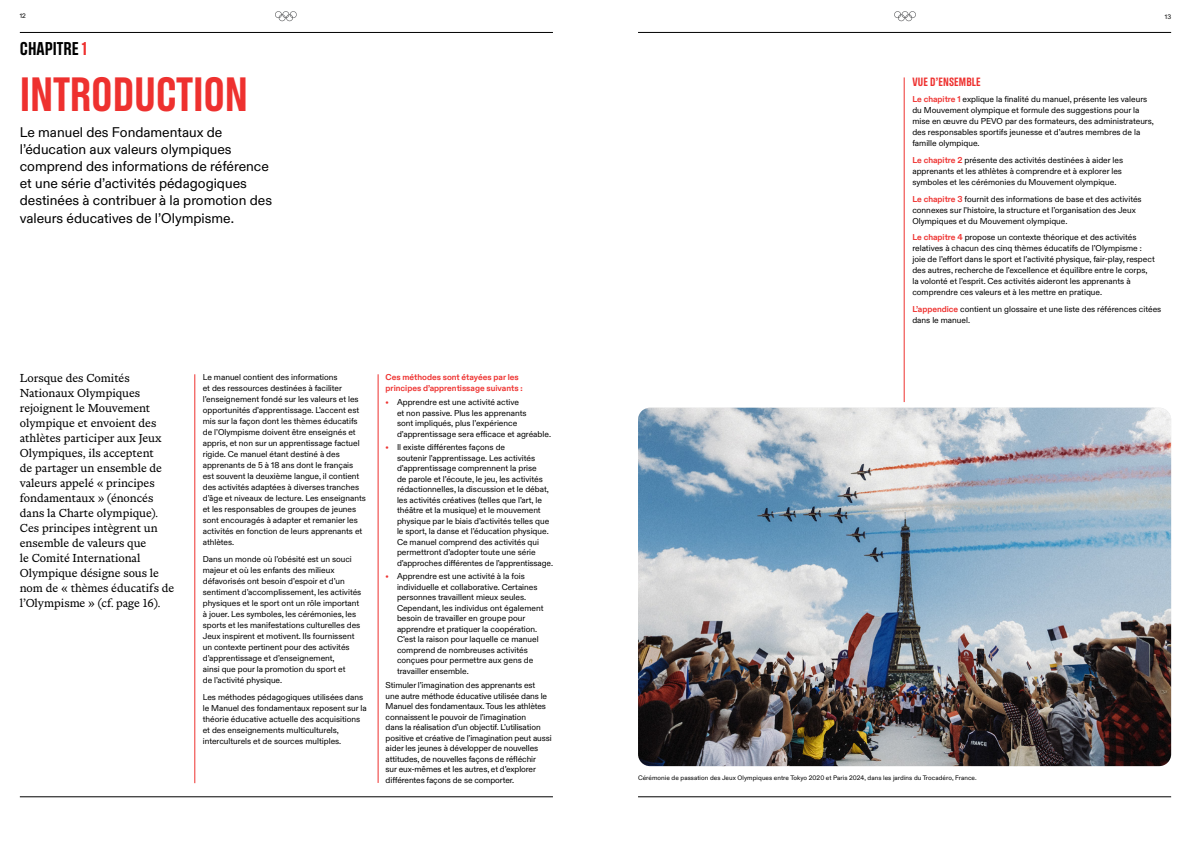
<style>
.page{position:relative;width:1191px;height:842px;background:#fff}
.page>*{position:absolute;margin:0;border:0;box-sizing:border-box;transform-origin:0 0}
.t1{font:48px "Olympic Headline";letter-spacing:-.005em;color:#ee312f}
.t2{font:18.5px "Olympic Headline";color:#000}
.t3{font:14px/17.2px "Olympic Sans";color:#000}
.t4{font:12px "Olympic Headline";letter-spacing:.01em;color:#ee312f}
.t5{font:11.5px/15px "Olympic Serif";color:#000}
.t6{font:8.5px/11px "Olympic Sans";color:#000}
.t7{font:700 8.5px/10.5px "Olympic Sans";color:#ee312f}
.t8{font:6.5px "Olympic Sans";letter-spacing:.01em;color:#000}
.s1{color:#ee312f}
.s2{font-weight:700;color:#ee312f}
</style>
<div class="page">
<img style="left:638px;top:408px;width:533px;height:358px">
<hr style="left:194px;top:374px;width:1px;height:409px;background:#ee312f">
<hr style="left:378px;top:374px;width:1px;height:409px;background:#ee312f">
<hr style="left:904px;top:77px;width:1px;height:325px;background:#ee312f">
<hr style="left:20px;top:32px;width:533px;height:1px;background:#000">
<hr style="left:638px;top:32px;width:533px;height:1px;background:#000">
<svg style="left:894px;top:11px;width:22px;height:10px"></svg>
<svg style="left:275px;top:11px;width:22px;height:10px"></svg>
<hr style="left:20px;top:797px;width:533px;height:1px;background:#000">
<hr style="left:638px;top:797px;width:533px;height:1px;background:#000">
<p class="t8" style="left:20px;top:11px;width:8px">12</p>
<p class="t8" style="left:1164px;top:11px;width:8px">13</p>
<h2 class="t2" style="left:20px;top:38px;width:68px">CHAPITRE <span class="s1">1</span></h2>
<h1 class="t1" style="left:20px;top:68px;width:230px">INTRODUCTION</h1>
<h3 class="t3" style="left:20px;top:123px;width:254px">Le manuel des Fondamentaux de l’éducation aux valeurs olympiques comprend des informations de référence et une série d’activités pédagogiques destinées à contribuer à la promotion des valeurs éducatives de l’Olympisme.</h3>
<p class="t5" style="left:20px;top:371px;width:156px">Lorsque des Comités<br>Nationaux Olympiques rejoignent le Mouvement olympique et envoient des athlètes participer aux Jeux<br>Olympiques, ils acceptent<br>de partager un ensemble de valeurs appelé « principes fondamentaux » (énoncés dans la Charte olympique).<br>Ces principes intègrent un ensemble de valeurs que<br>le Comité International<br>Olympique désigne sous le nom de « thèmes éducatifs de l’Olympisme » (cf. page 16).</p>
<p class="t6" style="left:203px;top:371px;width:165px">Le manuel contient des informations<br>et des ressources destinées à faciliter l’enseignement fondé sur les valeurs et les opportunités d’apprentissage. L’accent est mis sur la façon dont les thèmes éducatifs de l’Olympisme doivent être enseignés et appris, et non sur un apprentissage factuel rigide. Ce manuel étant destiné à des apprenants de 5 à 18 ans dont le français est souvent la deuxième langue, il contient des activités adaptées à diverses tranches d’âge et niveaux de lecture. Les enseignants et les responsables de groupes de jeunes sont encouragés à adapter et remanier les activités en fonction de leurs apprenants et athlètes.</p>
<p class="t6" style="left:203px;top:553px;width:160px">Dans un monde où l’obésité est un souci majeur et où les enfants des milieux défavorisés ont besoin d’espoir et d’un sentiment d’accomplissement, les activités physiques et le sport ont un rôle important à jouer. Les symboles, les cérémonies, les sports et les manifestations culturelles des Jeux inspirent et motivent. Ils fournissent un contexte pertinent pour des activités d’apprentissage et d’enseignement,<br>ainsi que pour la promotion du sport et<br>de l’activité physique.</p>
<p class="t6" style="left:203px;top:690px;width:165px">Les méthodes pédagogiques utilisées dans le Manuel des fondamentaux reposent sur la théorie éducative actuelle des acquisitions et des enseignements multiculturels, interculturels et de sources multiples.</p>
<p class="t7" style="left:386px;top:372px;width:138px">Ces méthodes sont étayées par les principes d’apprentissage suivants :</p>
<p class="t6" style="left:397px;top:397px;width:155px;line-height:10.5px;text-indent:-11px"><span class="s1">•</span> Apprendre est une activité active<br>et non passive. Plus les apprenants<br>sont impliqués, plus l’expérience d’apprentissage sera efficace et agréable.</p>
<p class="t6" style="left:397px;top:441px;width:157px;line-height:10.5px;text-indent:-11px"><span class="s1">•</span> Il existe différentes façons de<br>soutenir l’apprentissage. Les activités d’apprentissage comprennent la prise<br>de parole et l’écoute, le jeu, les activités rédactionnelles, la discussion et le débat, les activités créatives (telles que l’art, le théâtre et la musique) et le mouvement physique par le biais d’activités telles que le sport, la danse et l’éducation physique.<br>Ce manuel comprend des activités qui permettront d’adopter toute une série d’approches différentes de l’apprentissage.</p>
<p class="t6" style="left:397px;top:570px;width:148px;line-height:10.5px;text-indent:-11px"><span class="s1">•</span> Apprendre est une activité à la fois individuelle et collaborative. Certaines personnes travaillent mieux seules.<br>Cependant, les individus ont également besoin de travailler en groupe pour apprendre et pratiquer la coopération.<br>C’est la raison pour laquelle ce manuel comprend de nombreuses activités conçues pour permettre aux gens de travailler ensemble.</p>
<p class="t6" style="left:386px;top:680px;width:168px;line-height:10.5px">Stimuler l’imagination des apprenants est<br>une autre méthode éducative utilisée dans le Manuel des fondamentaux. Tous les athlètes connaissent le pouvoir de l’imagination<br>dans la réalisation d’un objectif. L’utilisation positive et créative de l’imagination peut aussi aider les jeunes à développer de nouvelles attitudes, de nouvelles façons de réfléchir<br>sur eux-mêmes et les autres, et d’explorer différentes façons de se comporter.</p>
<h3 class="t4" style="left:912px;top:75px;width:70px">VUE D’ENSEMBLE</h3>
<p class="t6" style="left:912px;top:93px;width:243px"><span class="s2">Le chapitre 1</span> explique la finalité du manuel, présente les valeurs du Mouvement olympique et formule des suggestions pour la mise en œuvre du PEVO par des formateurs, des administrateurs, des responsables sportifs jeunesse et d’autres membres de la famille olympique.</p>
<p class="t6" style="left:912px;top:154px;width:212px"><span class="s2">Le chapitre 2</span> présente des activités destinées à aider les apprenants et les athlètes à comprendre et à explorer les symboles et les cérémonies du Mouvement olympique.</p>
<p class="t6" style="left:912px;top:193px;width:231px"><span class="s2">Le chapitre 3</span> fournit des informations de base et des activités connexes sur l’histoire, la structure et l’organisation des Jeux<br>Olympiques et du Mouvement olympique.</p>
<p class="t6" style="left:912px;top:231px;width:244px"><span class="s2">Le chapitre 4</span> propose un contexte théorique et des activités relatives à chacun des cinq thèmes éducatifs de l’Olympisme : joie de l’effort dans le sport et l’activité physique, fair-play, respect des autres, recherche de l’excellence et équilibre entre le corps, la volonté et l’esprit. Ces activités aideront les apprenants à comprendre ces valeurs et à les mettre en pratique.</p>
<p class="t6" style="left:912px;top:303px;width:250px"><span class="s2">L’appendice</span> contient un glossaire et une liste des références citées dans le manuel.</p>
<p class="t8" style="left:638px;top:773px;width:340px">Cérémonie de passation des Jeux Olympiques entre Tokyo 2020 et Paris 2024, dans les jardins du Trocadéro, France.</p>
</div>
